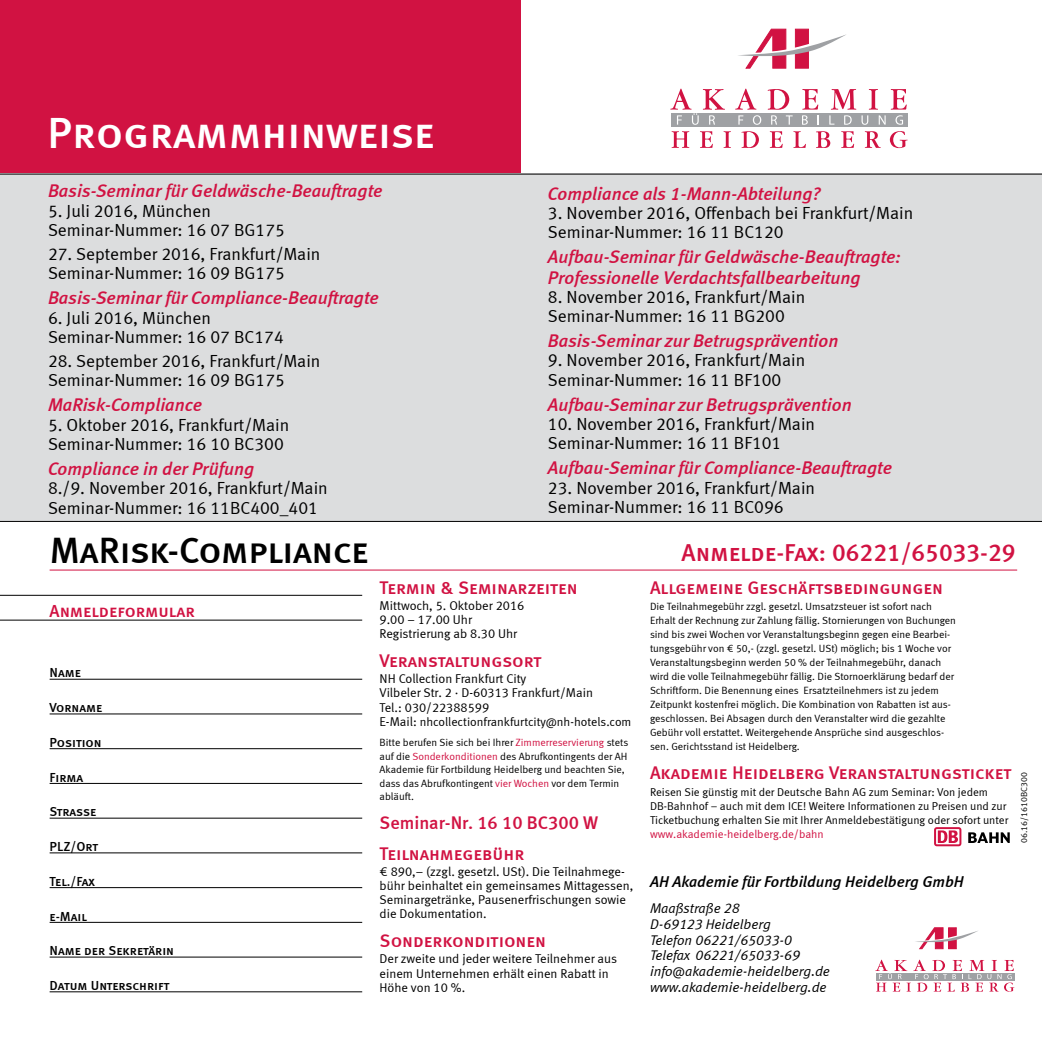
<style>
.page{position:relative;width:1042px;height:1042px;background:#fff}
.page>*{position:absolute;margin:0;border:0;box-sizing:border-box;transform-origin:0 0}
.t1{font:43.75px "Meta Medium LF Caps";letter-spacing:-.005em;color:#fff}
.t2{font:36.75px "Meta Medium LF Caps";letter-spacing:-.01em;color:#000}
.t3{font:24.5px "Meta Medium LF Caps";color:#d11242}
.t4{font:italic 18.38px/20.1px "Meta Medium LF";color:#d11242}
.t5{font:18.38px "Meta Medium LF Caps";color:#d11242}
.t6{font:18.38px "Meta Medium LF";color:#d11242}
.t7{font:17.5px/19.2px "Meta Normal LF";color:#000}
.t8{font:17.5px "Meta Medium LF Caps";color:#d11242}
.t9{font:italic 15.75px "Meta Medium LF";color:#000}
.t10{font:italic 14px/15.8px "Meta Normal LF";color:#000}
.t11{font:13.12px "Meta Medium LF Caps";color:#000}
.t12{font:12.78px/14px "Meta Normal LF";color:#000}
.t13{font:12.25px "Meta Normal LF";color:#000}
.t14{font:11.38px/14px "Meta Normal LF";color:#000}
.t15{font:11.38px "Meta Normal LF";color:#d11242}
.t16{font:10.5px/14px "Meta Normal LF";color:#000}
.t17{font:8.75px "Meta Normal LF";color:#000}
.s1{font-size:12.78px}
.s2{color:#d11242}
</style>
<div class="page">
<div style="left:0;top:0;width:521px;height:174px;background:#d11242"></div>
<div style="left:0;top:174px;width:1042px;height:347px;background:#dcddde"></div>
<svg style="left:738px;top:29px;width:108px;height:39px"></svg>
<svg style="left:671px;top:131px;width:18px;height:17px"></svg>
<svg style="left:700px;top:131px;width:13px;height:17px"></svg>
<svg style="left:723px;top:131px;width:8px;height:17px"></svg>
<svg style="left:741px;top:131px;width:18px;height:17px"></svg>
<svg style="left:770px;top:131px;width:13px;height:17px"></svg>
<svg style="left:793px;top:131px;width:13px;height:17px"></svg>
<svg style="left:816px;top:131px;width:14px;height:17px"></svg>
<svg style="left:841px;top:131px;width:13px;height:17px"></svg>
<svg style="left:865px;top:131px;width:16px;height:17px"></svg>
<svg style="left:890px;top:131px;width:17px;height:17px"></svg>
<div style="left:672px;top:113px;width:236px;height:14px;background:#9fa1a4"></div>
<svg style="left:670px;top:89px;width:55px;height:36px"></svg>
<svg style="left:735px;top:89px;width:26px;height:36px"></svg>
<svg style="left:767px;top:89px;width:25px;height:36px"></svg>
<svg style="left:802px;top:89px;width:17px;height:36px"></svg>
<svg style="left:829px;top:89px;width:56px;height:36px"></svg>
<svg style="left:891px;top:89px;width:16px;height:36px"></svg>
<hr style="left:0;top:521px;width:1042px;height:1px;background:#000">
<hr style="left:0;top:174px;width:1042px;height:1px;background:#000">
<hr style="left:50px;top:569px;width:967px;height:1px;background:#d11242">
<hr style="left:0;top:595px;width:362px;height:1px;background:#000">
<hr style="left:0;top:620px;width:362px;height:1px;background:#000">
<hr style="left:50px;top:679px;width:312px;height:1px;background:#000">
<hr style="left:50px;top:713px;width:312px;height:1px;background:#000">
<hr style="left:50px;top:748px;width:312px;height:1px;background:#000">
<hr style="left:50px;top:783px;width:312px;height:1px;background:#000">
<hr style="left:50px;top:818px;width:312px;height:1px;background:#000">
<hr style="left:50px;top:852px;width:312px;height:1px;background:#000">
<hr style="left:50px;top:887px;width:312px;height:1px;background:#000">
<hr style="left:50px;top:922px;width:312px;height:1px;background:#000">
<hr style="left:50px;top:956px;width:312px;height:1px;background:#000">
<hr style="left:50px;top:991px;width:312px;height:1px;background:#000">
<svg style="left:915px;top:927px;width:63px;height:22px"></svg>
<svg style="left:875px;top:959px;width:139px;height:32px"></svg>
<svg style="left:934px;top:827px;width:27px;height:19px"></svg>
<svg style="left:936px;top:829px;width:23px;height:15px"></svg>
<svg style="left:938px;top:830px;width:20px;height:13px"></svg>
<svg style="left:968px;top:832px;width:41px;height:11px"></svg>
<h1 class="t1" style="left:47px;top:107px;width:389px">Programmhinweise</h1>
<h3 class="t4" style="left:48px;top:181px;width:336px">Basis-Seminar für Geldwäsche-Beauftragte</h3>
<h3 class="t7" style="left:48px;top:201px;width:238px">5. Juli 2016, München<br>Seminar-Nummer: 16 07 BG175</h3>
<h3 class="t7" style="left:48px;top:244px;width:274px">27. September 2016, Frankfurt/Main<br>Seminar-Nummer: 16 09 BG175</h3>
<h3 class="t4" style="left:48px;top:288px;width:332px">Basis-Seminar für Compliance-Beauftragte</h3>
<h3 class="t7" style="left:48px;top:308px;width:237px">6. Juli 2016, München<br>Seminar-Nummer: 16 07 BC174</h3>
<h3 class="t7" style="left:48px;top:351px;width:274px">28. September 2016, Frankfurt/Main<br>Seminar-Nummer: 16 09 BG175</h3>
<h3 class="t4" style="left:48px;top:395px;width:155px">MaRisk-Compliance</h3>
<h3 class="t7" style="left:48px;top:415px;width:243px">5. Oktober 2016, Frankfurt/Main<br>Seminar-Nummer: 16 10 BC300</h3>
<h3 class="t4" style="left:48px;top:458px;width:208px">Compliance in der Prüfung</h3>
<h3 class="t7" style="left:48px;top:478px;width:281px">8./9. November 2016, Frankfurt/Main<br>Seminar-Nummer: 16 11BC400_401</h3>
<h2 class="t2" style="left:50px;top:529px;width:320px">MaRisk-Compliance</h2>
<h3 class="t4" style="left:548px;top:183px;width:274px">Compliance als 1-Mann-Abteilung?</h3>
<h3 class="t7" style="left:548px;top:203px;width:367px">3. November 2016, Offenbach bei Frankfurt/Main<br>Seminar-Nummer: 16 11 BC120</h3>
<h3 class="t4" style="left:548px;top:247px;width:354px">Aufbau-Seminar für Geldwäsche-Beauftragte:<br>Professionelle Verdachtsfallbearbeitung</h3>
<h3 class="t7" style="left:548px;top:287px;width:259px">8. November 2016, Frankfurt/Main<br>Seminar-Nummer: 16 11 BG200</h3>
<h3 class="t4" style="left:548px;top:330px;width:292px">Basis-Seminar zur Betrugsprävention</h3>
<h3 class="t7" style="left:548px;top:350px;width:259px">9. November 2016, Frankfurt/Main<br>Seminar-Nummer: 16 11 BF100</h3>
<h3 class="t4" style="left:548px;top:394px;width:305px">Aufbau-Seminar zur Betrugsprävention</h3>
<h3 class="t7" style="left:548px;top:414px;width:269px">10. November 2016, Frankfurt/Main<br>Seminar-Nummer: 16 11 BF101</h3>
<h3 class="t4" style="left:548px;top:457px;width:346px">Aufbau-Seminar für Compliance-Beauftragte</h3>
<h3 class="t7" style="left:548px;top:478px;width:269px">23. November 2016, Frankfurt/Main<br>Seminar-Nummer: 16 11 BC096</h3>
<h3 class="t3" style="left:681px;top:538px;width:335px">Anmelde-Fax: 06221/65033-29</h3>
<h3 class="t8" style="left:50px;top:600px;width:147px">Anmeldeformular</h3>
<p class="t11" style="left:50px;top:665px;width:33px">Name</p>
<p class="t11" style="left:50px;top:700px;width:54px">Vorname</p>
<p class="t11" style="left:50px;top:735px;width:54px">Position</p>
<p class="t11" style="left:50px;top:769px;width:35px">Firma</p>
<p class="t11" style="left:50px;top:804px;width:48px">Strasse</p>
<p class="t11" style="left:50px;top:839px;width:50px">PLZ/Ort</p>
<p class="t11" style="left:50px;top:873px;width:47px">Tel./Fax</p>
<p class="t11" style="left:50px;top:908px;width:39px">e-Mail</p>
<p class="t11" style="left:50px;top:943px;width:126px">Name der Sekretärin</p>
<p class="t11" style="left:50px;top:978px;width:121px">Datum Unterschrift</p>
<h3 class="t5" style="left:379px;top:577px;width:200px">Termin &amp; Seminarzeiten</h3>
<p class="t12" style="left:379px;top:599px;width:146px">Mittwoch, 5. Oktober 2016<br>9.00 – 17.00 Uhr<br>Registrierung ab 8.30 Uhr</p>
<h3 class="t5" style="left:379px;top:650px;width:164px">Veranstaltungsort</h3>
<p class="t12" style="left:379px;top:672px;width:215px">NH Collection Frankfurt City<br>Vilbeler Str. 2 · D-60313 Frankfurt/Main<br>Tel.: 030/22388599</p>
<p class="t13" style="left:379px;top:714px;width:253px"><span class="s1">E-Mail:</span> nhcollectionfrankfurtcity@nh-hotels.com</p>
<p class="t16" style="left:379px;top:736px;width:250px;line-height:13.5px">Bitte berufen Sie sich bei Ihrer <span class="s2">Zimmerreservierung</span> stets auf die <span class="s2">Sonderkonditionen</span> des Abrufkontingents der AH Akademie für Fortbildung Heidelberg und beachten Sie, dass das Abrufkontingent <span class="s2">vier Wochen</span> vor dem Termin abläuft.</p>
<h3 class="t6" style="left:379px;top:812px;width:220px">Seminar-Nr. 16 10 BC300 W</h3>
<h3 class="t5" style="left:379px;top:843px;width:146px">Teilnahmegebühr</h3>
<p class="t12" style="left:379px;top:865px;width:255px">€ 890,– (zzgl. gesetzl. USt). Die Teilnahmege&shy;bühr beinhaltet ein gemeinsames Mittagessen, Seminargetränke, Pausenerfrischungen sowie die Dokumentation.</p>
<h3 class="t5" style="left:379px;top:930px;width:168px">Sonderkonditionen</h3>
<p class="t12" style="left:379px;top:952px;width:239px">Der zweite und jeder weitere Teilnehmer aus einem Unternehmen erhält einen Rabatt in<br>Höhe von 10 %.</p>
<h3 class="t5" style="left:650px;top:577px;width:294px">Allgemeine Geschäftsbedingungen</h3>
<p class="t16" style="left:650px;top:600px;width:307px">Die Teilnahmegebühr zzgl. gesetzl. Umsatzsteuer ist sofort nach Erhalt der Rechnung zur Zahlung fällig. Stornierungen von Buchungen sind bis zwei Wochen vor Veranstaltungsbeginn gegen eine Bearbei&shy;tungsgebühr von € 50,- (zzgl. gesetzl. USt) möglich; bis 1 Woche vor Veranstaltungsbeginn werden 50 % der Teilnahmegebühr, danach wird die volle Teilnahmegebühr fällig. Die Stornoerklärung bedarf der Schriftform. Die Benennung eines Ersatzteilnehmers ist zu jedem Zeitpunkt kostenfrei möglich. Die Kombination von Rabatten ist aus&shy;geschlossen. Bei Absagen durch den Veranstalter wird die gezahlte Gebühr voll erstattet. Weitergehende Ansprüche sind ausgeschlos&shy;sen. Gerichtsstand ist Heidelberg.</p>
<h3 class="t5" style="left:650px;top:762px;width:363px">Akademie Heidelberg Veranstaltungsticket</h3>
<p class="t14" style="left:650px;top:784px;width:360px">Reisen Sie günstig mit der Deutsche Bahn AG zum Seminar: Von jedem<br>DB-Bahnhof − auch mit dem ICE! Weitere Informationen zu Preisen und zur<br>Ticketbuchung erhalten Sie mit Ihrer Anmeldebestätigung oder sofort unter</p>
<p class="t15" style="left:650px;top:827px;width:175px">www.akademie-heidelberg.de/bahn</p>
<p class="t17" style="left:1019px;top:843px;width:72px;rotate:-90deg">06.16/1610BC300</p>
<h3 class="t9" style="left:650px;top:872px;width:315px">AH Akademie für Fortbildung Heidelberg GmbH</h3>
<h3 class="t10" style="left:650px;top:900px;width:181px">Maaßstraße 28<br>D-69123 Heidelberg<br>Telefon 06221/65033-0<br>Telefax 06221/65033-69 info@akademie-heidelberg.de www.akademie-heidelberg.de</h3>
</div>
